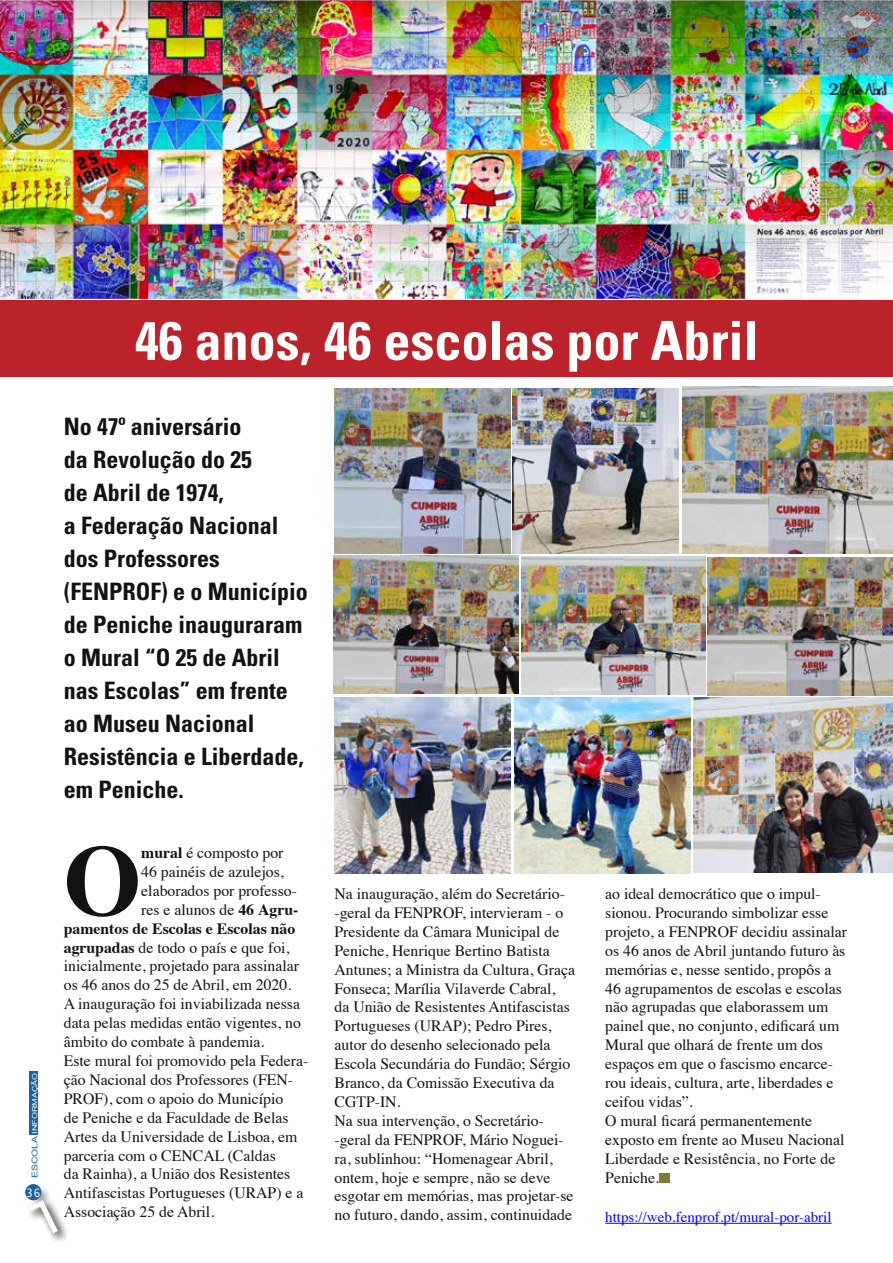
<style>
.page{position:relative;width:893px;height:1263px;background:#fff}
.page>*{position:absolute;margin:0;border:0;box-sizing:border-box;transform-origin:0 0}
.t1{font:700 99.6px "Times";color:#121212}
.t2{font:700 condensed 54px "Univers";color:#fff}
.t3{font:700 condensed 24px/33px "Univers";color:#121212}
.t4{font:15.75px/18.9px "Times";color:#121212}
.t5{font:700 15.75px "Times";color:#121212}
.t6{font:15px "Times";color:#00f}
.t7{font:12px "Andale Mono";color:#fff}
.t8{font:7.8px "Arial";color:#1d6198;scale:1.33 1}
.t9{font:6.75px "Arial";color:#fff;scale:1.33 1}
.s1{font-weight:700}
</style>
<div class="page">
<svg style="left:39px;top:1186px;width:28px;height:56px"></svg>
<svg style="left:29px;top:1189px;width:29px;height:44px"></svg>
<div style="left:25px;top:1184px;width:16px;height:16px;background:#1d6198;border-radius:50%"></div>
<div style="left:29px;top:1072px;width:9px;height:63px;background:#1d6198"></div>
<img style="left:0;top:0;width:893px;height:299px">
<div style="left:0;top:300px;width:893px;height:77px;background:#bc2229"></div>
<img style="left:335px;top:697px;width:175px;height:176px">
<img style="left:514px;top:697px;width:176px;height:176px">
<img style="left:513px;top:388px;width:165px;height:165px">
<hr style="left:605px;top:1223px;width:227px;height:1px;background:#00f">
<div style="left:659px;top:1173px;width:10px;height:9px;background:#7d7c31"></div>
<img style="left:335px;top:388px;width:175px;height:165px">
<img style="left:694px;top:697px;width:199px;height:175px">
<img style="left:683px;top:387px;width:210px;height:167px">
<img style="left:333px;top:555px;width:185px;height:139px">
<img style="left:521px;top:556px;width:185px;height:139px">
<img style="left:708px;top:557px;width:185px;height:138px">
<p class="t9" style="left:30px;top:1134px;width:47px;rotate:-90deg">INFORMAÇÃO</p>
<p class="t8" style="left:30px;top:1178px;width:34px;rotate:-90deg">ESCOLA</p>
<p class="t7" style="left:26px;top:1185px;width:16px">36</p>
<h2 class="t2" style="left:135px;top:308px;width:625px">46 anos, 46 escolas por Abril</h2>
<p class="t3" style="left:64px;top:410px;width:246px">No 47º aniversário<br>da Revolução do 25<br>de Abril de 1974,<br>a Federação Nacional dos Professores (FENPROF) e o Município de Peniche inauguraram o Mural “O 25 de Abril nas Escolas” em frente ao Museu Nacional<br>Resistência e Liberdade, em Peniche.</p>
<h1 class="t1" style="left:64px;top:786px;width:79px">O</h1>
<p class="t4" style="left:141px;top:842px;width:144px"><span class="s1">mural</span> é composto por</p>
<p class="t4" style="left:141px;top:861px;width:144px">46 painéis de azulejos,</p>
<p class="t4" style="left:141px;top:880px;width:157px">elaborados por professo-</p>
<p class="t4" style="left:141px;top:899px;width:159px">res e alunos de <span class="s1">46 Agru-</span></p>
<p class="t5" style="left:64px;top:913px;width:233px">pamentos de Escolas e Escolas não</p>
<p class="t4" style="left:64px;top:936px;width:227px"><span class="s1">agrupadas</span> de todo o país e que foi,</p>
<p class="t4" style="left:64px;top:955px;width:237px">inicialmente, projetado para assinalar</p>
<p class="t4" style="left:64px;top:974px;width:229px">os 46 anos do 25 de Abril, em 2020.</p>
<p class="t4" style="left:64px;top:993px;width:238px">A inauguração foi inviabilizada nessa</p>
<p class="t4" style="left:64px;top:1012px;width:239px">data pelas medidas então vigentes, no</p>
<p class="t4" style="left:64px;top:1031px;width:202px">âmbito do combate à pandemia.</p>
<p class="t4" style="left:64px;top:1050px;width:246px">Este mural foi promovido pela Federa-</p>
<p class="t4" style="left:64px;top:1069px;width:231px">ção Nacional dos Professores (FEN-</p>
<p class="t4" style="left:64px;top:1088px;width:221px">PROF), com o apoio do Município</p>
<p class="t4" style="left:64px;top:1106px;width:226px">de Peniche e da Faculdade de Belas</p>
<p class="t4" style="left:64px;top:1125px;width:235px">Artes da Universidade de Lisboa, em</p>
<p class="t4" style="left:64px;top:1144px;width:213px">parceria com o CENCAL (Caldas</p>
<p class="t4" style="left:64px;top:1163px;width:228px">da Rainha), a União dos Resistentes</p>
<p class="t4" style="left:64px;top:1182px;width:241px">Antifascistas Portugueses (URAP) e a</p>
<p class="t4" style="left:64px;top:1201px;width:152px">Associação 25 de Abril.</p>
<p class="t4" style="left:334px;top:883px;width:242px">Na inauguração, além do Secretário--geral da FENPROF, intervieram - o Presidente da Câmara Municipal de Peniche, Henrique Bertino Batista Antunes; a Ministra da Cultura, Graça Fonseca; Marília Vilaverde Cabral,<br>da União de Resistentes Antifascistas Portugueses (URAP); Pedro Pires, autor do desenho selecionado pela Escola Secundária do Fundão; Sérgio Branco, da Comissão Executiva da CGTP-IN.<br>Na sua intervenção, o Secretário--geral da FENPROF, Mário Noguei&shy;ra, sublinhou: “Homenagear Abril, ontem, hoje e sempre, não se deve esgotar em memórias, mas projetar-se no futuro, dando, assim, continuidade</p>
<p class="t4" style="left:605px;top:883px;width:243px">ao ideal democrático que o impul&shy;sionou. Procurando simbolizar esse projeto, a FENPROF decidiu assinalar os 46 anos de Abril juntando futuro às memórias e, nesse sentido, propôs a<br>46 agrupamentos de escolas e escolas não agrupadas que elaborassem um painel que, no conjunto, edificará um<br>Mural que olhará de frente um dos espaços em que o fascismo encarce&shy;rou ideais, cultura, arte, liberdades e ceifou vidas”.<br>O mural ficará permanentemente exposto em frente ao Museu Nacional<br>Liberdade e Resistência, no Forte de<br>Peniche.</p>
<p class="t6" style="left:605px;top:1203px;width:228px">https://web.fenprof.pt/mural-por-abril</p>
</div>
